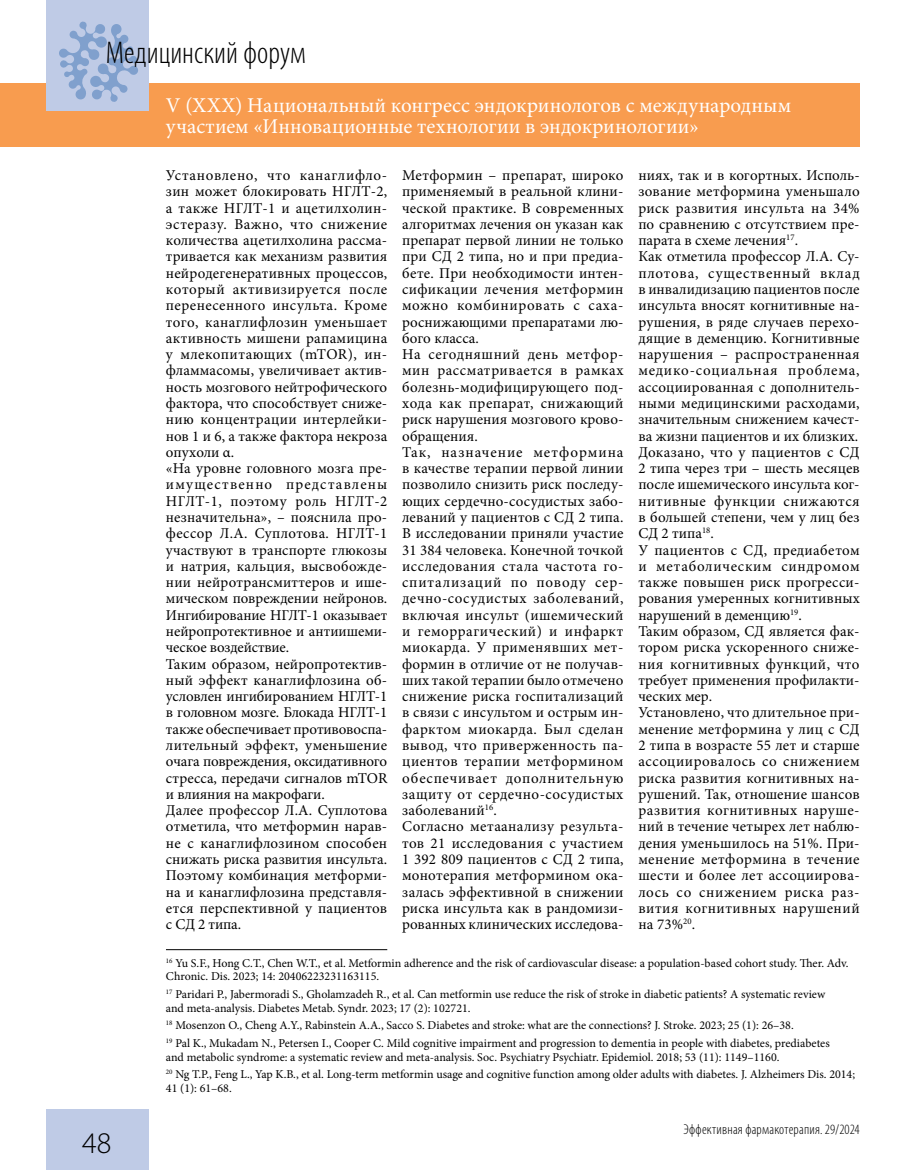
<style>
.page{position:relative;width:915px;height:1170px;background:#fff}
.page>*{position:absolute;margin:0;border:0;box-sizing:border-box;transform-origin:0 0}
.t1{font:300 condensed 31.5px "Myriad Pro";color:#000}
.t2{font:300 30px "Myriad Pro";color:#000}
.t3{font:21px/21px "Minion Pro";letter-spacing:.005em;color:#fff}
.t4{font:15px/16.4px "Minion Pro";letter-spacing:.015em;color:#000}
.t5{font:300 condensed 14.25px "Myriad Pro";letter-spacing:.015em;color:#000}
.t6{font:12px/13.5px "Minion Pro";color:#000}
</style>
<div class="page">
<div style="left:0;top:83px;width:859px;height:64px;background:#f89c4f"></div>
<div style="left:47px;top:0;width:102px;height:111px;background:#bfcbe6"></div>
<div style="left:47px;top:1108px;width:102px;height:61px;background:#bfcbe6"></div>
<svg style="left:59px;top:22px;width:79px;height:80px"></svg>
<hr style="left:166px;top:949px;width:221px;height:1px;background:#000">
<h1 class="t1" style="left:106px;top:34px;width:201px">Медицинский форум</h1>
<h3 class="t3" style="left:166px;top:95px;width:626px">V (XXX) Национальный конгресс эндокринологов с международным участием «Инновационные технологии в эндокринологии»</h3>
<h2 class="t2" style="left:82px;top:1126px;width:31px">48</h2>
<p class="t4" style="left:166px;top:167px;width:223px">Установлено, что канаглифло&shy;зин может блокировать НГЛТ-2, а также НГЛТ-1 и ацетилхолин&shy;эстеразу. Важно, что снижение количества ацетилхолина рассма&shy;тривается как механизм развития нейродегенеративных процессов, который активизируется после перенесенного инсульта. Кроме того, канаглифлозин уменьшает активность мишени рапамицина у млекопитающих (mTOR), ин&shy;фламмасомы, увеличивает актив&shy;ность мозгового нейтрофического фактора, что способствует сниже&shy;нию концентрации интерлейки&shy;нов 1 и 6, а также фактора некроза опухоли α.<br>«На уровне головного мозга пре&shy;имущественно представлены<br>НГЛТ-1, поэтому роль НГЛТ-2 незначительна», – пояснила про&shy;фессор Л.А. Суплотова. НГЛТ-1 участвуют в транспорте глюкозы и натрия, кальция, высвобожде&shy;нии нейротрансмиттеров и ише&shy;мическом повреждении нейронов.<br>Ингибирование НГЛТ-1 оказывает нейропротективное и антиишеми&shy;ческое воздействие.<br>Таким образом, нейропротектив&shy;ный эффект канаглифлозина об&shy;условлен ингибированием НГЛТ-1 в головном мозге. Блокада НГЛТ-1 также обеспечивает противовоспа&shy;лительный эффект, уменьшение очага повреждения, оксидативного стресса, передачи сигналов mTOR и влияния на макрофаги.<br>Далее профессор Л.А. Суплотова отметила, что метформин нарав&shy;не с канаглифлозином способен снижать риска развития инсульта.<br>Поэтому комбинация метформи&shy;на и канаглифлозина представля&shy;ется перспективной у пациентов с СД 2 типа.</p>
<p class="t4" style="left:402px;top:167px;width:223px">Метформин – препарат, широко применяемый в реальной клини&shy;ческой практике. В современных алгоритмах лечения он указан как препарат первой линии не только при СД 2 типа, но и при предиа&shy;бете. При необходимости интен&shy;сификации лечения метформин можно комбинировать с саха&shy;роснижающими препаратами лю&shy;бого класса.<br>На сегодняшний день метфор&shy;мин рассматривается в рамках болезнь-модифицирующего под&shy;хода как препарат, снижающий риск нарушения мозгового крово&shy;обращения.<br>Так, назначение метформина в качестве терапии первой линии позволило снизить риск последу&shy;ющих сердечно-сосудистых забо&shy;леваний у пациентов с СД 2 типа.<br>В исследовании приняли участие<br>31 384 человека. Конечной точкой исследования стала частота го&shy;спитализаций по поводу сер&shy;дечно-сосудистых заболеваний, включая инсульт (ишемический и геморрагический) и инфаркт миокарда. У применявших мет&shy;формин в отличие от не получав&shy;ших такой терапии было отмечено снижение риска госпитализаций в связи с инсультом и острым ин&shy;фарктом миокарда. Был сделан вывод, что приверженность па&shy;циентов терапии метформином обеспечивает дополнительную защиту от сердечно-сосудистых заболеваний<sup>16</sup>.<br>Согласно метаанализу результа&shy;тов 21 исследования с участием<br>1 392 809 пациентов с СД 2 типа, монотерапия метформином ока&shy;залась эффективной в снижении риска инсульта как в рандомизи&shy;рованных клинических исследова-</p>
<p class="t4" style="left:638px;top:167px;width:223px">ниях, так и в когортных. Исполь&shy;зование метформина уменьшало риск развития инсульта на 34% по сравнению с отсутствием пре&shy;парата в схеме лечения<sup>17</sup>.<br>Как отметила профессор Л.А. Су&shy;плотова, существенный вклад в инвалидизацию пациентов после инсульта вносят когнитивные на&shy;рушения, в ряде случаев перехо&shy;дящие в деменцию. Когнитивные нарушения – распространенная медико-социальная проблема, ассоциированная с дополнитель&shy;ными медицинскими расходами, значительным снижением качест&shy;ва жизни пациентов и их близких.<br>Доказано, что у пациентов с СД<br>2 типа через три – шесть месяцев после ишемического инсульта ког&shy;нитивные функции снижаются в большей степени, чем у лиц без<br>СД 2 типа<sup>18</sup>.<br>У пациентов с СД, предиабетом и метаболическим синдромом также повышен риск прогресси&shy;рования умеренных когнитивных нарушений в деменцию<sup>19</sup>.<br>Таким образом, СД является фак&shy;тором риска ускоренного сниже&shy;ния когнитивных функций, что требует применения профилакти&shy;ческих мер.<br>Установлено, что длительное при&shy;менение метформина у лиц с СД<br>2 типа в возрасте 55 лет и старше ассоциировалось со снижением риска развития когнитивных на&shy;рушений. Так, отношение шансов развития когнитивных наруше&shy;ний в течение четырех лет наблю&shy;дения уменьшилось на 51%. При&shy;менение метформина в течение шести и более лет ассоциирова&shy;лось со снижением риска раз&shy;вития когнитивных нарушений на 73%<sup>20</sup>.</p>
<p class="t6" style="left:166px;top:956px;width:683px"><sup>16</sup> Yu S.F., Hong C.T., Chen W.T., et al. Metformin adherence and the risk of cardiovascular disease: a population-based cohort study. Ther. Adv.<br>Chronic. Dis. 2023; 14: 20406223231163115.</p>
<p class="t6" style="left:166px;top:987px;width:660px"><sup>17</sup> Paridari P., Jabermoradi S., Gholamzadeh R., et al. Can metformin use reduce the risk of stroke in diabetic patients? A systematic review and meta-analysis. Diabetes Metab. Syndr. 2023; 17 (2): 102721.</p>
<p class="t6" style="left:166px;top:1016px;width:665px;line-height:17.7px"><sup>18</sup> Mosenzon O., Cheng A.Y., Rabinstein A.A., Sacco S. Diabetes and stroke: what are the connections? J. Stroke. 2023; 25 (1): 26–38.<br><sup>19</sup> Pal K., Mukadam N., Petersen I., Cooper C. Mild cognitive impairment and progression to dementia in people with diabetes, prediabetes</p>
<p class="t6" style="left:166px;top:1047px;width:690px;line-height:17.7px">and metabolic syndrome: a systematic review and meta-analysis. Soc. Psychiatry Psychiatr. Epidemiol. 2018; 53 (11): 1149–1160.<br><sup>20</sup> Ng T.P., Feng L., Yap K.B., et al. Long-term metformin usage and cognitive function among older adults with diabetes. J. Alzheimers Dis. 2014;</p>
<p class="t6" style="left:166px;top:1081px;width:67px">41 (1): 61–68.</p>
<p class="t5" style="left:683px;top:1120px;width:177px">Эффективная фармакотерапия. 29/2024</p>
</div>
